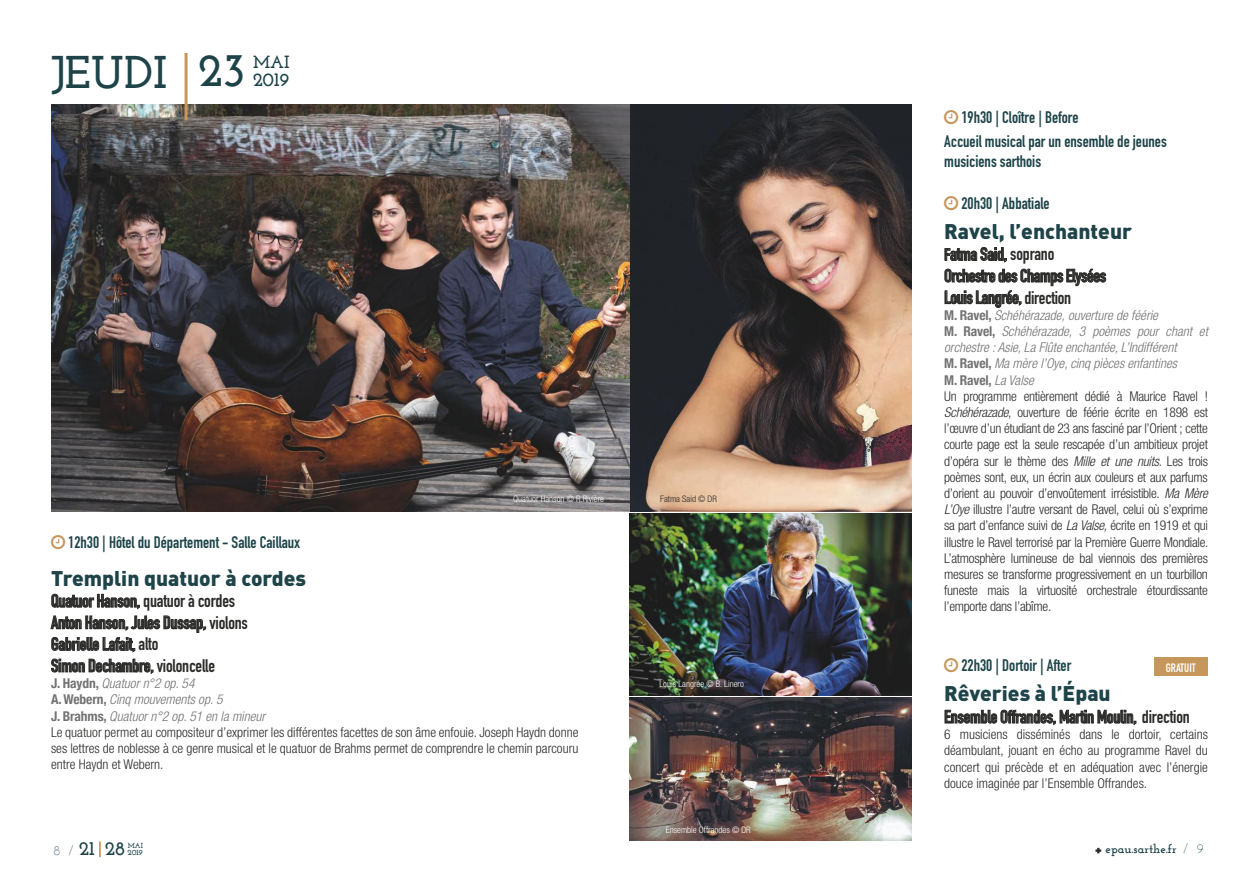
<style>
.page{position:relative;width:1259px;height:893px;background:#fff}
.page>*{position:absolute;margin:0;border:0;box-sizing:border-box;transform-origin:0 0}
.t1{font:700 46.95px "Josefin Slab";color:#1e4449}
.t2{font:700 45.6px "Josefin Slab";color:#1e4449}
.t3{font:900 21px "DIN";color:#1e4449}
.t4{font:700 19.5px "Josefin Slab";color:#1e4449}
.t5{font:700 19.05px "Josefin Slab";color:#1e4449}
.t6{font:700 18px/21.6px "DIN Condensed";letter-spacing:-.01em;color:#2b2b2a}
.t7{font:700 17.55px "Josefin Slab";color:#1e4449}
.t8{font:700 16.5px/24px "DIN Condensed";color:#1e4449}
.t9{font:300 condensed 13.5px/16.2px "Helvetica Neue LT Std";letter-spacing:-.02em;color:#2b2b2a}
.t10{font:300 condensed 13.5px/16.2px "Helvetica Neue LT Std";color:#2b2b2a}
.t11{font:italic 300 condensed 13.5px/16.2px "Helvetica Neue LT Std";color:#737373}
.t12{font:700 condensed 13.5px "Helvetica Neue";letter-spacing:-.01em;color:#737373}
.t13{font:700 12.3px "Josefin Slab";color:#1e4449}
.t14{font:700 12px "DIN Condensed";color:#fff}
.t15{font:300 condensed 9px "Helvetica Neue LT Std";color:#fff}
.t16{font:300 condensed 9px "Helvetica Neue LT Std";color:#2b2b2a}
.t17{font:700 7.95px "Josefin Slab";color:#1e4449}
.t18{font:700 7.35px "Josefin Slab";color:#1e4449}
.s1{font-family:"Helvetica Neue";font-weight:700;color:#737373}
.s2{font-style:italic;color:#737373}
.s3{font-size:16.5px}
.s4{font-family:"Helvetica Neue";font-weight:700;font-style:normal}
.s5{font-family:"Helvetica Neue LT Std";font-weight:300;font-style:italic}
.s6{font-style:italic}
.s7{font-weight:300;font-size:13.5px}
</style>
<div class="page">
<svg style="left:1095px;top:848px;width:6px;height:5px"></svg>
<svg style="left:99px;top:841px;width:2px;height:16px"></svg>
<svg style="left:51px;top:594px;width:89px;height:15px"></svg>
<svg style="left:50px;top:615px;width:156px;height:37px"></svg>
<svg style="left:51px;top:658px;width:103px;height:16px"></svg>
<img style="left:629px;top:513px;width:282px;height:182px">
<img style="left:629px;top:697px;width:282px;height:143px">
<img style="left:51px;top:104px;width:861px;height:407px">
<svg style="left:184px;top:53px;width:4px;height:67px"></svg>
<svg style="left:944px;top:247px;width:63px;height:15px"></svg>
<svg style="left:944px;top:269px;width:162px;height:39px"></svg>
<svg style="left:944px;top:710px;width:192px;height:15px"></svg>
<div style="left:1154px;top:657px;width:54px;height:18px;background:#c5975b"></div>
<h2 class="t2" style="left:51px;top:45px;width:118px">JEUDI</h2>
<h1 class="t1" style="left:198px;top:42px;width:50px">23</h1>
<p class="t7" style="left:253px;top:52px;width:38px">MAI</p>
<h3 class="t5" style="left:253px;top:69px;width:39px">2019</h3>
<p class="t15" style="left:513px;top:493px;width:92px">Quatuor Hanson © R.Rivière</p>
<p class="t8" style="left:68px;top:530px;width:233px">12h30 | Hôtel du Département - Salle Caillaux</p>
<h3 class="t3" style="left:51px;top:564px;width:257px">Tremplin quatuor à cordes</h3>
<h3 class="t6" style="left:51px;top:590px;width:198px">Quatuor Hanson, quatuor à cordes<br>Anton Hanson, Jules Dussap, violons<br>Gabrielle Lafait, alto<br>Simon Dechambre, violoncelle</h3>
<p class="t10" style="left:51px;top:675px;width:529px"><span class="s1">J . H a y d n ,</span> <span class="s2">Quatuorn°2 op.54<br></span><span class="s1">A . We b e r n ,</span> <span class="s2">Cinqmouvementsop.5<br></span><span class="s1">J . B r a h m s ,</span> <span class="s2">Quatuorn°2 op.51 enlamineur<br></span>Le quatuor permet au compositeur d’exprimer les différentes facettes de son âme enfouie. Joseph Haydn donne ses lettres de noblesse à ce genre musical et le quatuor de Brahms permet de comprendre le chemin parcouru entre Haydn et Webern.</p>
<p class="t16" style="left:660px;top:493px;width:58px">Fatma Said © DR</p>
<p class="t15" style="left:659px;top:679px;width:86px">Louis Langrée © B. Linero</p>
<p class="t15" style="left:665px;top:824px;width:87px">Ensemble Offrandes © DR</p>
<p class="t8" style="left:944px;top:105px;width:224px;text-indent:17px">19h30 | Cloître | Before<br>Accueil musical par un ensemble de jeunes</p>
<p class="t8" style="left:944px;top:149px;width:98px">musiciens sarthois</p>
<p class="t8" style="left:961px;top:191px;width:90px">20h30 | Abbatiale</p>
<h3 class="t3" style="left:944px;top:217px;width:189px">Ravel, l’enchanteur</h3>
<h3 class="t6" style="left:944px;top:243px;width:163px"><span class="s3">F</span>atma Said, soprano<br>Orchestre des Champs Elysées<br>Louis Langrée, direction</h3>
<p class="t11" style="left:944px;top:307px;width:268px"><span class="s4">M . R a v e l ,</span> Schéhérazade,ouverturedeféérie<br><span class="s4">M . R a v e l ,</span> Schéhérazade, 3 poèmes pour chant et orchestre:Asie,LaFlûteenchantée,L’Indifférent<br><span class="s4">M . R a v e l ,</span> Mamèrel’Oye,cinqpiècesenfantines</p>
<p class="t12" style="left:944px;top:369px;width:94px">M. Ravel, <span class="s5">LaValse</span></p>
<p class="t9" style="left:944px;top:388px;width:268px">Un programme entièrement dédié à Maurice Ravel !<br><span class="s6">Schéhérazade</span>, ouverture de féérie écrite en 1898 est l’œuvre d’un étudiant de 23 ans fasciné par l’Orient ; cette courte page est la seule rescapée d’un ambitieux projet d’opéra sur le thème des <span class="s6">Mille et une nuits</span>. Les trois poèmes sont, eux, un écrin aux couleurs et aux parfums d’orient au pouvoir d’envoûtement irrésistible. <span class="s6">Ma Mère L’Oye</span>illustre l’autre versant de Ravel, celui où s’exprime sa part d’enfance suivi de <span class="s6">LaValse,</span>écrite en 1919 et qui illustre le Ravel terrorisé par la Première Guerre Mondiale.<br>L’atmosphère lumineuse de bal viennois des premières mesures se transforme progressivement en un tourbillon funeste mais la virtuosité orchestrale étourdissante l’emporte dans l’abîme.</p>
<p class="t8" style="left:961px;top:654px;width:111px">22h30 | Dortoir | After</p>
<h3 class="t3" style="left:944px;top:680px;width:168px">Rêveries à l’Épau</h3>
<h3 class="t6" style="left:944px;top:706px;width:247px">Ensemble Offrandes, Martin Moulin, direction</h3>
<p class="t9" style="left:944px;top:726px;width:265px;text-align:justify">6 musiciens disséminés dans le dortoir, certains déambulant, jouant en écho au programme Ravel du concert qui précède et en adéquation avec l’énergie douce imaginée par l’Ensemble Offrandes.</p>
<p class="t14" style="left:1165px;top:659px;width:31px">GRATUIT</p>
<h3 class="t4" style="left:54px;top:837px;width:73px"><span class="s7">8 /</span>2128</h3>
<p class="t13" style="left:1105px;top:842px;width:100px">epau.sarthe.fr <span class="s7">/ 9</span></p>
<p class="t18" style="left:128px;top:841px;width:17px">MAI</p>
<p class="t17" style="left:128px;top:848px;width:17px">2019</p>
</div>
